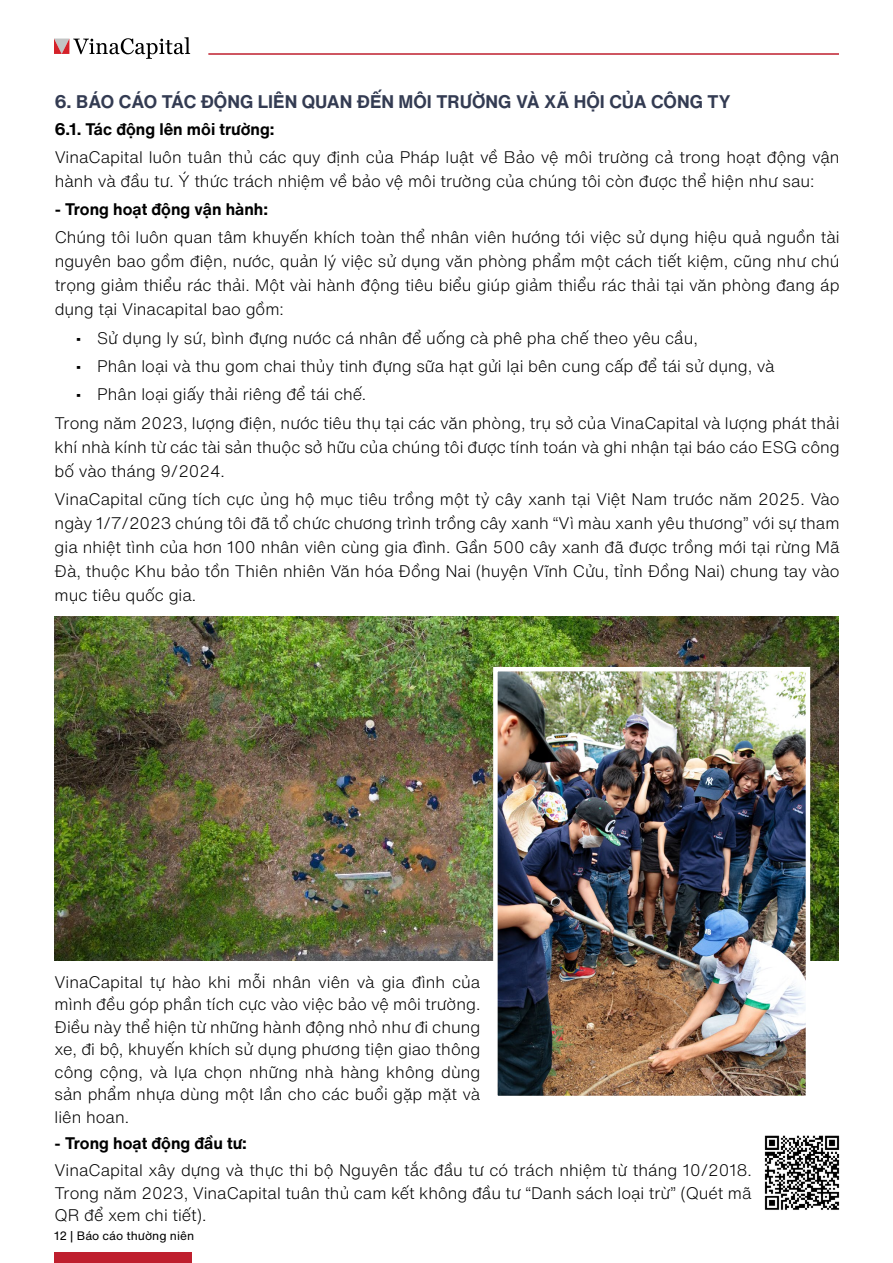
<style>
.page{position:relative;width:893px;height:1263px;background:#fff}
.page>*{position:absolute;margin:0;border:0;box-sizing:border-box;transform-origin:0 0}
.t1{font:18px "SVN Helvetica Now Text Bold";color:#333b52}
.t2{font:16.5px/24px "SVN Helvetica Now Text Light";color:#000;text-align:justify}
.t3{font:16.5px "SVN Helvetica Now Text Bold";color:#000}
.t4{font:12px "SVN Helvetica Now Text Regular";color:#000}
</style>
<div class="page">
<svg style="left:54px;top:37px;width:136px;height:22px"></svg>
<div style="left:54px;top:1252px;width:137px;height:11px;background:#bf1f2e"></div>
<hr style="left:208px;top:53px;width:631px;height:2px;background:#bf1f2e">
<img style="left:55px;top:617px;width:783px;height:344px">
<img style="left:498px;top:672px;width:307px;height:423px">
<div style="left:493px;top:667px;width:317px;height:433px;border:4px solid #fff"></div>
<img style="left:764px;top:1135px;width:76px;height:75px">
<p class="t1" style="left:55px;top:88px;width:677px">6. BÁO CÁO TÁC ĐỘNG LIÊN QUAN ĐẾN MÔI TRƯỜNG VÀ XÃ HỘI CỦA CÔNG TY</p>
<p class="t3" style="left:55px;top:116px;width:221px">6.1. Tác động lên môi trường:</p>
<p class="t2" style="left:55px;top:144px;width:786px">VinaCapital luôn tuân thủ các quy định của Pháp luật về Bảo vệ môi trường cả trong hoạt động vận hành và đầu tư. Ý thức trách nhiệm về bảo vệ môi trường của chúng tôi còn được thể hiện như sau:</p>
<p class="t3" style="left:55px;top:197px;width:215px">- Trong hoạt động vận hành:</p>
<p class="t2" style="left:55px;top:225px;width:787px">Chúng tôi luôn quan tâm khuyến khích toàn thể nhân viên hướng tới việc sử dụng hiệu quả nguồn tài nguyên bao gồm điện, nước, quản lý việc sử dụng văn phòng phẩm một cách tiết kiệm, cũng như chú trọng giảm thiểu rác thải. Một vài hành động tiêu biểu giúp giảm thiểu rác thải tại văn phòng đang áp dụng tại Vinacapital bao gồm:</p>
<p class="t2" style="left:76px;top:325px;width:624px">• Sử dụng ly sứ, bình đựng nước cá nhân để uống cà phê pha chế theo yêu cầu,</p>
<p class="t2" style="left:76px;top:353px;width:700px">• Phân loại và thu gom chai thủy tinh đựng sữa hạt gửi lại bên cung cấp để tái sử dụng, và</p>
<p class="t2" style="left:55px;top:380px;width:786px;line-height:28.2px;text-indent:21px">• Phân loại giấy thải riêng để tái chế.<br>Trong năm 2023, lượng điện, nước tiêu thụ tại các văn phòng, trụ sở của VinaCapital và lượng phát thải</p>
<p class="t2" style="left:55px;top:434px;width:787px">khí nhà kính từ các tài sản thuộc sở hữu của chúng tôi được tính toán và ghi nhận tại báo cáo ESG công bố vào tháng 9/2024.</p>
<p class="t2" style="left:55px;top:486px;width:786px">VinaCapital cũng tích cực ủng hộ mục tiêu trồng một tỷ cây xanh tại Việt Nam trước năm 2025. Vào ngày 1/7/2023 chúng tôi đã tổ chức chương trình trồng cây xanh “Vì màu xanh yêu thương” với sự tham gia nhiệt tình của hơn 100 nhân viên cùng gia đình. Gần 500 cây xanh đã được trồng mới tại rừng Mã Đà, thuộc Khu bảo tồn Thiên nhiên Văn hóa Đồng Nai (huyện Vĩnh Cửu, tỉnh Đồng Nai) chung tay vào mục tiêu quốc gia.</p>
<p class="t2" style="left:55px;top:970px;width:427px;line-height:22.5px">VinaCapital tự hào khi mỗi nhân viên và gia đình của mình đều góp phần tích cực vào việc bảo vệ môi trường.<br>Điều này thể hiện từ những hành động nhỏ như đi chung xe, đi bộ, khuyến khích sử dụng phương tiện giao thông công cộng, và lựa chọn những nhà hàng không dùng sản phẩm nhựa dùng một lần cho các buổi gặp mặt và liên hoan.</p>
<p class="t3" style="left:55px;top:1131px;width:194px">- Trong hoạt động đầu tư:</p>
<p class="t2" style="left:55px;top:1158px;width:698px;line-height:22.5px">VinaCapital xây dựng và thực thi bộ Nguyên tắc đầu tư có trách nhiệm từ tháng 10/2018.<br>Trong năm 2023, VinaCapital tuân thủ cam kết không đầu tư “Danh sách loại trừ” (Quét mã QR để xem chi tiết).</p>
<p class="t4" style="left:54px;top:1226px;width:142px">12 | Báo cáo thường niên</p>
</div>
